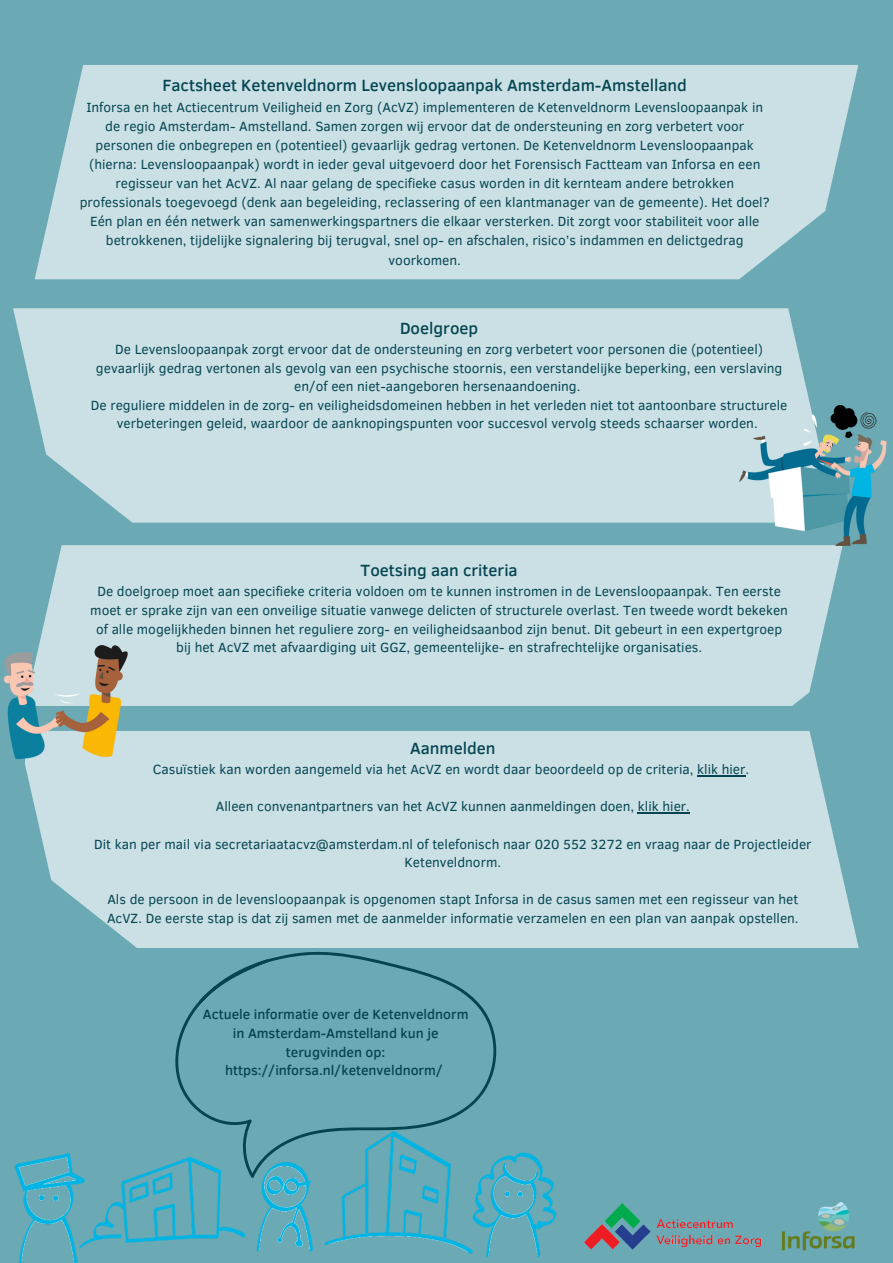
<style>
.page{position:relative;width:893px;height:1263px;background:#6ba9b4}
.page>*{position:absolute;margin:0;border:0;box-sizing:border-box;transform-origin:0 0}
.t1{font:500 16.65px "Clear Sans";color:#054552}
.t2{font:500 13.8px/18.9px "Clear Sans";color:#054552;text-align:center}
.t3{font:13.65px/18.6px "Clear Sans";color:#054552;text-align:center}
</style>
<div class="page">
<svg style="left:35px;top:65px;width:823px;height:214px;background:#c3dce0"></svg>
<div style="left:13px;top:308px;width:798px;height:214px;background:#cae0e4"></div>
<div style="left:42px;top:545px;width:800px;height:160px;background:#cae0e4"></div>
<div style="left:26px;top:731px;width:832px;height:216px;background:#cae0e4"></div>
<hr style="left:697px;top:775px;width:48px;height:1px;background:#054552">
<hr style="left:638px;top:812px;width:52px;height:2px;background:#054552">
<svg style="left:175px;top:951px;width:322px;height:166px"></svg>
<img style="left:14px;top:1117px;width:543px;height:146px">
<img style="left:740px;top:406px;width:146px;height:139px">
<img style="left:3px;top:631px;width:133px;height:138px">
<img style="left:782px;top:1203px;width:73px;height:48px">
<img style="left:584px;top:1203px;width:178px;height:47px">
<p class="t1" style="left:162px;top:73px;width:526px">Factsheet Ketenveldnorm Levensloopaanpak Amsterdam-Amstelland</p>
<p class="t3" style="left:80px;top:96px;width:691px;line-height:19.1px">Inforsa en het Actiecentrum Veiligheid en Zorg (AcVZ) implementeren de Ketenveldnorm Levensloopaanpak in de regio Amsterdam- Amstelland. Samen zorgen wij ervoor dat de ondersteuning en zorg verbetert voor personen die onbegrepen en (potentieel) gevaarlijk gedrag vertonen. De Ketenveldnorm Levensloopaanpak (hierna: Levensloopaanpak) wordt in ieder geval uitgevoerd door het Forensisch Factteam van Inforsa en een regisseur van het AcVZ. Al naar gelang de specifieke casus worden in dit kernteam andere betrokken professionals toegevoegd (denk aan begeleiding, reclassering of een klantmanager van de gemeente). Het doel?<br>Eén plan en één netwerk van samenwerkingspartners die elkaar versterken. Dit zorgt voor stabiliteit voor alle betrokkenen, tijdelijke signalering bij terugval, snel op- en afschalen, risico’s indammen en delictgedrag voorkomen.</p>
<p class="t1" style="left:400px;top:316px;width:80px">Doelgroep</p>
<p class="t3" style="left:91px;top:339px;width:698px">De Levensloopaanpak zorgt ervoor dat de ondersteuning en zorg verbetert voor personen die (potentieel) gevaarlijk gedrag vertonen als gevolg van een psychische stoornis, een verstandelijke beperking, een verslaving en/of een niet-aangeboren hersenaandoening.<br>De reguliere middelen in de zorg- en veiligheidsdomeinen hebben in het verleden niet tot aantoonbare structurele verbeteringen geleid, waardoor de aanknopingspunten voor succesvol vervolg steeds schaarser worden.</p>
<p class="t1" style="left:361px;top:558px;width:159px">Toetsing aan criteria</p>
<p class="t3" style="left:90px;top:582px;width:699px">De doelgroep moet aan specifieke criteria voldoen om te kunnen instromen in de Levensloopaanpak. Ten eerste moet er sprake zijn van een onveilige situatie vanwege delicten of structurele overlast. Ten tweede wordt bekeken of alle mogelijkheden binnen het reguliere zorg- en veiligheidsaanbod zijn benut. Dit gebeurt in een expertgroep bij het AcVZ met afvaardiging uit GGZ, gemeentelijke- en strafrechtelijke organisaties.</p>
<p class="t1" style="left:410px;top:736px;width:87px">Aanmelden</p>
<p class="t3" style="left:153px;top:759px;width:598px">Casuïstiek kan worden aangemeld via het AcVZ en wordt daar beoordeeld op de criteria, klik hier.</p>
<p class="t3" style="left:216px;top:796px;width:476px">Alleen convenantpartners van het AcVZ kunnen aanmeldingen doen, klik hier.</p>
<p class="t3" style="left:94px;top:834px;width:719px">Dit kan per mail via secretariaatacvz@amsterdam.nl of telefonisch naar 020 552 3272 en vraag naar de Projectleider<br>Ketenveldnorm.</p>
<p class="t3" style="left:107px;top:889px;width:693px;text-align:left">Als de persoon in de levensloopaanpak is opgenomen stapt Inforsa in de casus samen met een regisseur van het<br>AcVZ. De eerste stap is dat zij samen met de aanmelder informatie verzamelen en een plan van aanpak opstellen.</p>
<p class="t2" style="left:203px;top:1004px;width:267px">Actuele informatie over de Ketenveldnorm in Amsterdam-Amstelland kun je terugvinden op: https://inforsa.nl/ketenveldnorm/</p>
</div>
